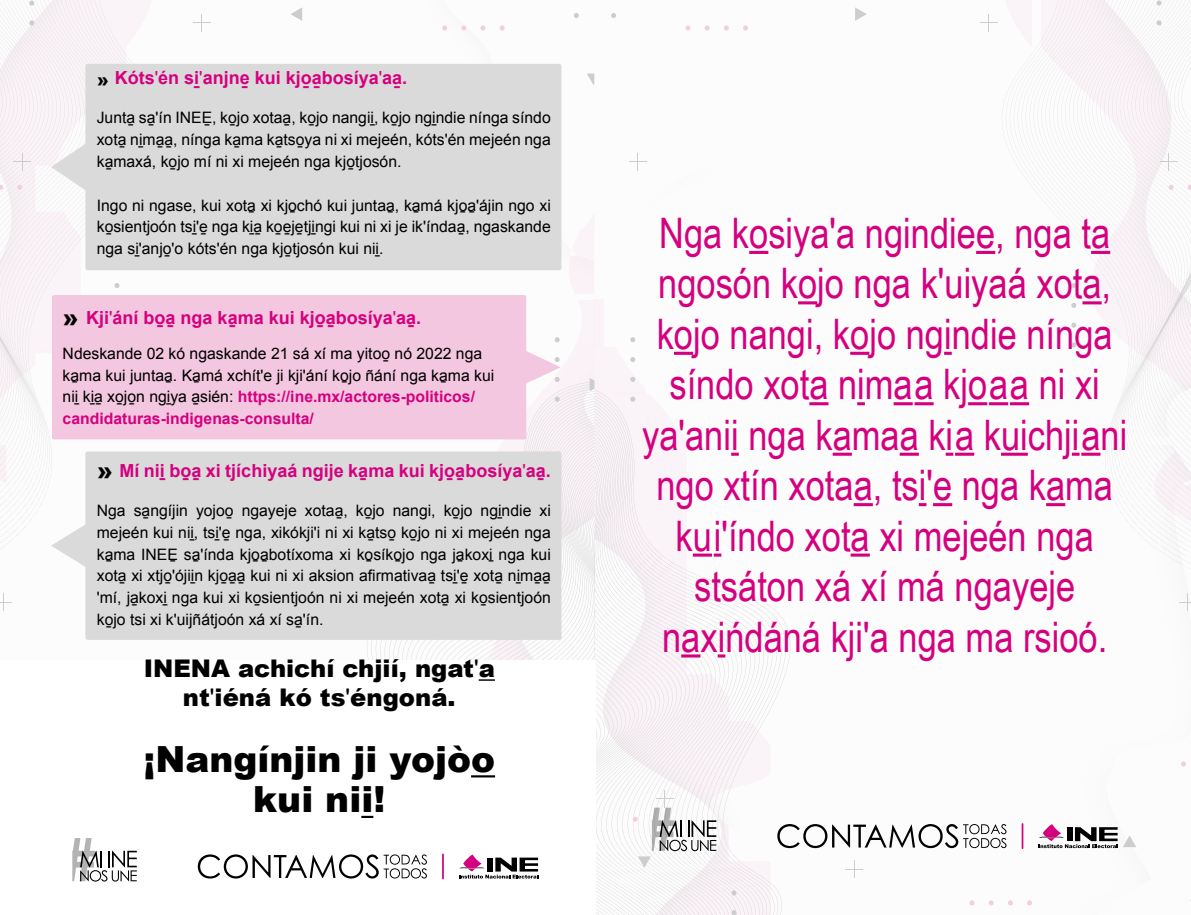
<style>
.page{position:relative;width:1191px;height:915px;background:#fff}
.page>*{position:absolute;margin:0;border:0;box-sizing:border-box;transform-origin:0 0}
.t1{font:42px/50.4px "Arial Narrow";color:#d5007f;text-align:center}
.t2{font:900 36px/40.5px "Arial";color:#000;text-align:center}
.t3{font:900 24.3px/29.1px "Arial";color:#000;text-align:center}
.t4{font:700 18px "Arial";color:#d5007f}
.t5{font:15.75px/21.8px "Arial";color:#000;text-align:justify}
.s1{font-weight:900;color:#000}
.s2{font-weight:400}
.s3{font-weight:900;font-size:24px;color:#000}
.s4{font-weight:700;color:#d5007f}
</style>
<div class="page">
<svg style="left:996px;top:0;width:195px;height:569px"></svg>
<img style="left:594px;top:300px;width:1px;height:47px">
<svg style="left:595px;top:299px;width:227px;height:550px"></svg>
<svg style="left:595px;top:381px;width:195px;height:468px"></svg>
<svg style="left:595px;top:383px;width:191px;height:528px"></svg>
<svg style="left:595px;top:385px;width:186px;height:529px"></svg>
<svg style="left:595px;top:387px;width:182px;height:527px"></svg>
<svg style="left:595px;top:389px;width:177px;height:525px"></svg>
<svg style="left:595px;top:391px;width:173px;height:523px"></svg>
<svg style="left:595px;top:394px;width:169px;height:520px"></svg>
<svg style="left:595px;top:396px;width:164px;height:518px"></svg>
<svg style="left:595px;top:398px;width:160px;height:516px"></svg>
<svg style="left:595px;top:400px;width:155px;height:514px"></svg>
<svg style="left:595px;top:402px;width:151px;height:512px"></svg>
<svg style="left:595px;top:404px;width:147px;height:510px"></svg>
<svg style="left:595px;top:406px;width:142px;height:508px"></svg>
<svg style="left:595px;top:408px;width:138px;height:506px"></svg>
<svg style="left:595px;top:410px;width:135px;height:504px;fill:#faf3f7"></svg>
<svg style="left:1181px;top:761px;width:5px;height:5px"></svg>
<svg style="left:1187px;top:185px;width:4px;height:5px"></svg>
<svg style="left:1168px;top:185px;width:5px;height:5px"></svg>
<svg style="left:743px;top:25px;width:5px;height:6px"></svg>
<svg style="left:724px;top:25px;width:5px;height:6px"></svg>
<svg style="left:704px;top:25px;width:5px;height:6px"></svg>
<svg style="left:685px;top:25px;width:5px;height:6px"></svg>
<svg style="left:1156px;top:1px;width:5px;height:5px"></svg>
<svg style="left:1156px;top:20px;width:5px;height:5px"></svg>
<svg style="left:731px;top:890px;width:5px;height:5px"></svg>
<svg style="left:731px;top:909px;width:5px;height:5px"></svg>
<svg style="left:1071px;top:283px;width:5px;height:5px"></svg>
<svg style="left:1071px;top:303px;width:5px;height:5px"></svg>
<svg style="left:1071px;top:322px;width:5px;height:5px"></svg>
<svg style="left:1071px;top:342px;width:5px;height:5px"></svg>
<svg style="left:611px;top:13px;width:5px;height:5px"></svg>
<svg style="left:630px;top:337px;width:5px;height:5px"></svg>
<svg style="left:630px;top:357px;width:5px;height:5px"></svg>
<svg style="left:630px;top:377px;width:5px;height:5px"></svg>
<svg style="left:630px;top:396px;width:5px;height:5px"></svg>
<svg style="left:1027px;top:900px;width:5px;height:5px"></svg>
<svg style="left:1008px;top:900px;width:5px;height:5px"></svg>
<svg style="left:988px;top:900px;width:5px;height:5px"></svg>
<svg style="left:969px;top:900px;width:5px;height:5px"></svg>
<svg style="left:1179px;top:593px;width:12px;height:18px"></svg>
<svg style="left:629px;top:153px;width:17px;height:17px"></svg>
<svg style="left:1160px;top:153px;width:17px;height:17px"></svg>
<svg style="left:846px;top:860px;width:17px;height:17px"></svg>
<svg style="left:980px;top:0;width:51px;height:48px"></svg>
<svg style="left:855px;top:7px;width:11px;height:14px"></svg>
<svg style="left:72px;top:0;width:88px;height:440px;fill:#faf3f7"></svg>
<svg style="left:584px;top:215px;width:10px;height:14px"></svg>
<img style="left:561px;top:229px;width:1px;height:21px">
<svg style="left:335px;top:268px;width:259px;height:372px"></svg>
<svg style="left:442px;top:25px;width:5px;height:6px"></svg>
<svg style="left:461px;top:25px;width:5px;height:6px"></svg>
<svg style="left:480px;top:25px;width:5px;height:6px"></svg>
<svg style="left:499px;top:25px;width:5px;height:6px"></svg>
<svg style="left:114px;top:283px;width:5px;height:5px"></svg>
<svg style="left:574px;top:13px;width:5px;height:5px"></svg>
<svg style="left:0;top:0;width:72px;height:611px"></svg>
<svg style="left:193px;top:14px;width:17px;height:18px"></svg>
<svg style="left:291px;top:7px;width:11px;height:14px"></svg>
<svg style="left:589px;top:378px;width:5px;height:13px"></svg>
<svg style="left:587px;top:73px;width:7px;height:12px"></svg>
<hr style="left:749px;top:251px;width:19px;height:3px;background:#d5007f">
<hr style="left:976px;top:251px;width:19px;height:3px;background:#d5007f">
<hr style="left:1091px;top:251px;width:19px;height:3px;background:#d5007f">
<hr style="left:798px;top:301px;width:19px;height:3px;background:#d5007f">
<hr style="left:1082px;top:301px;width:19px;height:3px;background:#d5007f">
<svg style="left:674px;top:351px;width:19px;height:4px"></svg>
<svg style="left:850px;top:351px;width:19px;height:4px"></svg>
<svg style="left:944px;top:351px;width:7px;height:4px"></svg>
<hr style="left:809px;top:402px;width:19px;height:3px;background:#d5007f">
<svg style="left:857px;top:402px;width:8px;height:3px"></svg>
<hr style="left:893px;top:402px;width:19px;height:3px;background:#d5007f">
<hr style="left:914px;top:402px;width:19px;height:3px;background:#d5007f">
<hr style="left:968px;top:402px;width:19px;height:3px;background:#d5007f">
<hr style="left:989px;top:402px;width:19px;height:3px;background:#d5007f">
<hr style="left:1010px;top:402px;width:19px;height:3px;background:#d5007f">
<svg style="left:731px;top:452px;width:8px;height:3px"></svg>
<hr style="left:832px;top:452px;width:20px;height:3px;background:#d5007f">
<hr style="left:899px;top:452px;width:20px;height:3px;background:#d5007f">
<svg style="left:945px;top:452px;width:8px;height:3px"></svg>
<hr style="left:955px;top:452px;width:19px;height:3px;background:#d5007f">
<hr style="left:1001px;top:452px;width:26px;height:3px;background:#d5007f">
<svg style="left:1072px;top:452px;width:7px;height:3px"></svg>
<hr style="left:1081px;top:452px;width:19px;height:3px;background:#d5007f">
<hr style="left:853px;top:503px;width:20px;height:3px;background:#d5007f">
<svg style="left:918px;top:503px;width:8px;height:3px"></svg>
<hr style="left:933px;top:503px;width:19px;height:3px;background:#d5007f">
<hr style="left:1046px;top:503px;width:19px;height:3px;background:#d5007f">
<hr style="left:850px;top:553px;width:19px;height:3px;background:#d5007f">
<svg style="left:361px;top:815px;width:12px;height:2px"></svg>
<svg style="left:72px;top:838px;width:65px;height:43px"></svg>
<div style="left:51px;top:64px;width:510px;height:206px;background:#dadada"></div>
<div style="left:52px;top:295px;width:508px;height:144px;background:#f2c7df"></div>
<svg style="left:51px;top:451px;width:403px;height:188px;background:#dcdcdc"></svg>
<hr style="left:442px;top:853px;width:2px;height:26px;background:#d5007f">
<svg style="left:198px;top:854px;width:229px;height:24px"></svg>
<svg style="left:454px;top:434px;width:271px;height:480px"></svg>
<svg style="left:1038px;top:824px;width:98px;height:23px"></svg>
<hr style="left:1021px;top:822px;width:2px;height:26px;background:#d5007f">
<svg style="left:777px;top:823px;width:229px;height:24px"></svg>
<p class="t4" style="left:97px;top:66px;width:312px"><span class="s1">»</span> Kóts<span class="s2">'</span>én si̱<span class="s2">'</span>anjne̱ kui kjo̱a̱bosíya<span class="s2">'</span>aa̱.</p>
<p class="t5" style="left:97px;top:107px;width:455px">Junta̱ sa̱'ín INEE̱, ko̱jo xotaa̱, ko̱jo nangii̱, ko̱jo ngi̱ndie nínga síndo xota̱ ni̱ma̱a̱, nínga ka̱ma ka̱tso̱ya ni xi mejeén, kóts'én mejeén nga ka̱maxá, ko̱jo mí ni xi mejeén nga kjo̱tjosón.</p>
<p class="t5" style="left:97px;top:194px;width:455px">Ingo ni ngase, kui xota̱ xi kjo̱chó kui juntaa̱, ka̱má kjo̱a̱'ájin ngo xi ko̱sientjoón tsi̱'e̱ nga ki̱a̱ ko̱e̱je̱tji̱ngi kui ni xi je ik'índaa̱, ngaskande nga si̱'anjo̱'o kóts'én nga kjo̱tjosón kui nii̱.</p>
<p class="t4" style="left:63px;top:306px;width:360px"><span class="s3">»</span> Kji<span class="s2">'</span>ání bo̱a̱ nga ka̱ma kui kjo̱a̱bosíya<span class="s2">'</span>aa̱.</p>
<p class="t5" style="left:63px;top:342px;width:433px;text-align:left">Ndeskande 02 kó ngaskande 21 sá xí ma yitoo̱ nó 2022 nga ka̱ma kui juntaa̱. Ka̱má xchít'e ji kji'ání ko̱jo ñání nga ka̱ma kui nii̱ ki̱a̱ xo̱jo̱n ngi̱ya a̱sién: <span class="s4">https://ine.mx/actores-politicos/ candidaturas-indigenas-consulta/</span></p>
<p class="t4" style="left:97px;top:458px;width:455px"><span class="s3">»</span> Mí nii̱ bo̱a̱ xi tjíchiyaá ngije ka̱ma kui kjo̱a̱bosíya<span class="s2">'</span>aa̱.</p>
<p class="t5" style="left:97px;top:499px;width:456px">Nga sa̱ngíjin yojoo̱ ngayeje xotaa̱, ko̱jo nangi, ko̱jo ngi̱ndie xi mejeén kui nii̱, tsi̱'e̱ nga, xikókji'i ni xi ka̱tso̱ ko̱jo ni xi mejeén nga ka̱ma INEE̱ sa̱'índa kjo̱a̱botíxoma xi ko̱síko̱jo nga ja̱koxi̱ nga kui xota̱ xi xtjo̱'ójii̱n kjo̱a̱a̱ kui ni xi aksion afirmativaa̱ tsi̱'e̱ xota̱ ni̱ma̱a̱ 'mí, ja̱koxi̱ nga kui xi ko̱sientjoón ni xi mejeén xota̱ xi ko̱sientjoón ko̱jo tsi xi k'uijñátjoón xá xí sa̱'ín.</p>
<h3 class="t3" style="left:144px;top:652px;width:353px">INENA achichí chjií, ngat<span class="s2">'</span>a nt<span class="s2">'</span>iéná kó ts<span class="s2">'</span>éngoná.</h3>
<h2 class="t2" style="left:144px;top:737px;width:353px">¡Nangínjin ji yojòo kui nii!</h2>
<p class="t1" style="left:642px;top:206px;width:486px">Nga kosiya'a ngindiee, nga ta ngosón kojo nga k'uiyaá xota, kojo nangi, kojo ngindie nínga síndo xota nimaa kjoaa ni xi ya'anii nga kamaa kia kuichjiani ngo xtín xotaa, tsi'e nga kama kui'índo xota xi mejeén nga stsáton xá xí má ngayeje naxińdáná kji'a nga ma rsioó.</p>
</div>
